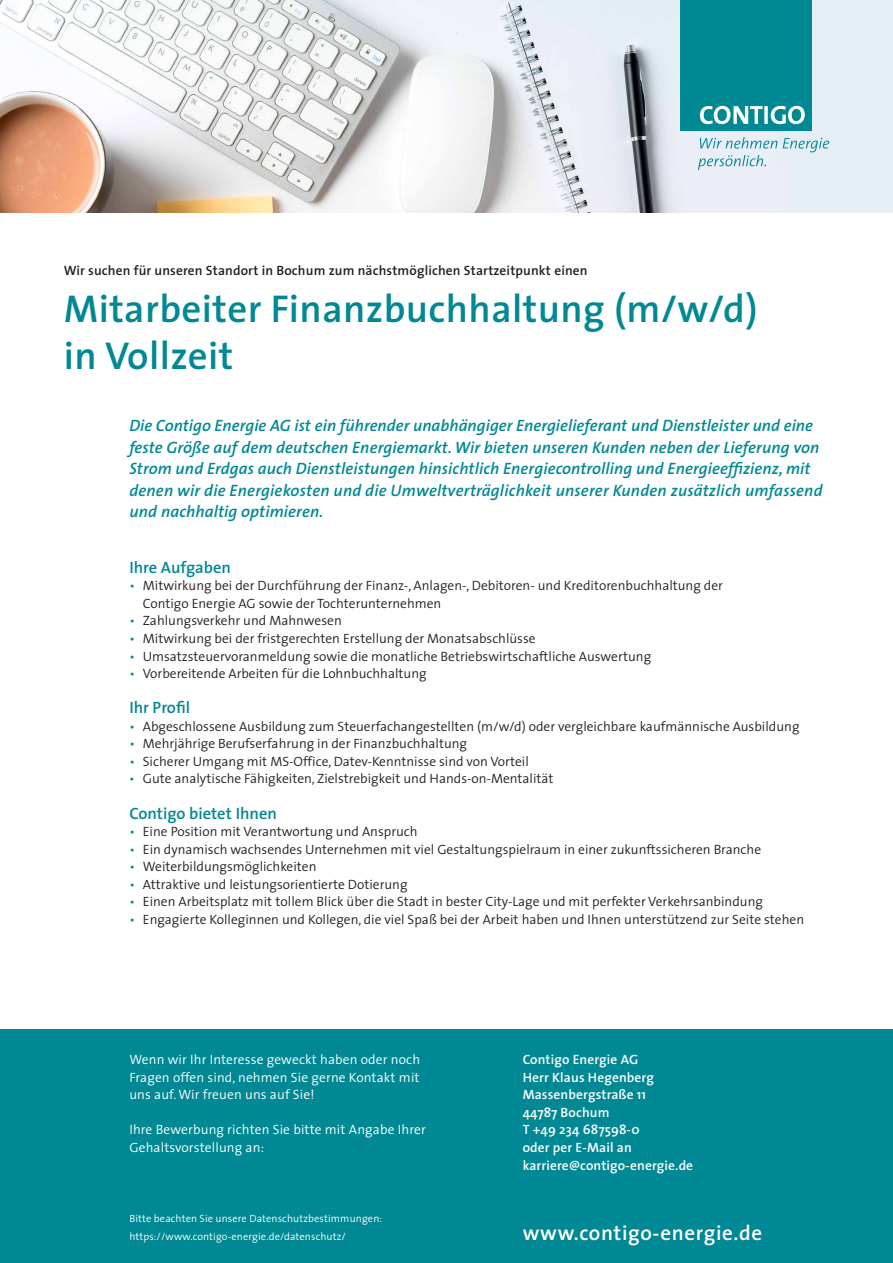
<style>
.page{position:relative;width:893px;height:1263px;background:#fff}
.page>*{position:absolute;margin:0;border:0;box-sizing:border-box;transform-origin:0 0}
.t1{font:600 39px/46.8px "The Sans";letter-spacing:.01em;color:#008894}
.t2{font:600 21px "The Sans";letter-spacing:.03em;color:#fff}
.t3{font:italic 600 16.5px/21.5px "The Sans";letter-spacing:.005em;color:#008894}
.t4{font:600 16.5px "The Sans";color:#008894}
.t5{font:300 13.5px/17.5px "The Sans";color:#231f20}
.t6{font:300 13.5px/17.5px "The Sans";letter-spacing:.01em;color:#fff;text-align:justify}
.t7{font:600 13.5px/17.5px "The Sans";letter-spacing:.01em;color:#fff}
.t8{font:600 13.5px "The Sans";letter-spacing:.01em;color:#231f20}
.t9{font:300 10.5px/17.5px "The Sans";letter-spacing:.01em;color:#fff}
.s1{color:#008894}
</style>
<div class="page">
<img style="left:0;top:0;width:893px;height:213px">
<div style="left:0;top:1029px;width:893px;height:234px;background:#008894"></div>
<div style="left:680px;top:0;width:131px;height:131px;background:#008894"></div>
<svg style="left:698px;top:137px;width:131px;height:33px"></svg>
<svg style="left:700px;top:106px;width:105px;height:18px"></svg>
<p class="t8" style="left:64px;top:262px;width:525px">Wir suchen für unseren Standort in Bochum zum nächstmöglichen Startzeitpunkt einen</p>
<h1 class="t1" style="left:64px;top:285px;width:695px">Mitarbeiter Finanzbuchhaltung (m/w/d) in Vollzeit</h1>
<p class="t3" style="left:129px;top:415px;width:695px">Die Contigo Energie AG ist ein führender unabhängiger Energielieferant und Dienstleister und eine feste Größe auf dem deutschen Energiemarkt. Wir bieten unseren Kunden neben der Lieferung von Strom und Erdgas auch Dienstleistungen hinsichtlich Energiecontrolling und Energieeffizienz, mit denen wir die Energiekosten und die Umweltverträglichkeit unserer Kunden zusätzlich umfassend und nachhaltig optimieren.</p>
<p class="t4" style="left:129px;top:557px;width:103px">Ihre Aufgaben</p>
<p class="t5" style="left:143px;top:577px;width:582px;text-indent:-13px"><span class="s1">•</span> Mitwirkung bei der Durchführung der Finanz-, Anlagen-, Debitoren- und Kreditorenbuchhaltung der<br>Contigo Energie AG sowie der Tochterunternehmen</p>
<p class="t5" style="left:129px;top:612px;width:214px"><span class="s1">•</span> Zahlungsverkehr und Mahnwesen</p>
<p class="t5" style="left:129px;top:630px;width:408px"><span class="s1">•</span> Mitwirkung bei der fristgerechten Erstellung der Monatsabschlüsse</p>
<p class="t5" style="left:129px;top:647px;width:523px"><span class="s1">•</span> Umsatzsteuervoranmeldung sowie die monatliche Betriebswirtschaftliche Auswertung</p>
<p class="t5" style="left:129px;top:665px;width:299px"><span class="s1">•</span> Vorbereitende Arbeiten für die Lohnbuchhaltung</p>
<p class="t4" style="left:129px;top:697px;width:62px">Ihr Profil</p>
<p class="t5" style="left:129px;top:717px;width:672px"><span class="s1">•</span> Abgeschlossene Ausbildung zum Steuerfachangestellten (m/w/d) oder vergleichbare kaufmännische Ausbildung</p>
<p class="t5" style="left:129px;top:735px;width:339px"><span class="s1">•</span> Mehrjährige Berufserfahrung in der Finanzbuchhaltung</p>
<p class="t5" style="left:129px;top:753px;width:401px"><span class="s1">•</span> Sicherer Umgang mit MS-Office, Datev-Kenntnisse sind von Vorteil</p>
<p class="t5" style="left:129px;top:770px;width:425px"><span class="s1">•</span> Gute analytische Fähigkeiten, Zielstrebigkeit und Hands-on-Mentalität</p>
<p class="t4" style="left:129px;top:802px;width:149px">Contigo bietet Ihnen</p>
<p class="t5" style="left:129px;top:823px;width:290px"><span class="s1">•</span> Eine Position mit Verantwortung und Anspruch</p>
<p class="t5" style="left:129px;top:840px;width:633px"><span class="s1">•</span> Ein dynamisch wachsendes Unternehmen mit viel Gestaltungspielraum in einer zukunftssicheren Branche</p>
<p class="t5" style="left:129px;top:858px;width:189px"><span class="s1">•</span> Weiterbildungsmöglichkeiten</p>
<p class="t5" style="left:129px;top:875px;width:280px"><span class="s1">•</span> Attraktive und leistungsorientierte Dotierung</p>
<p class="t5" style="left:129px;top:893px;width:635px"><span class="s1">•</span> Einen Arbeitsplatz mit tollem Blick über die Stadt in bester City-Lage und mit perfekter Verkehrsanbindung</p>
<p class="t5" style="left:129px;top:910px;width:676px"><span class="s1">•</span> Engagierte Kolleginnen und Kollegen, die viel Spaß bei der Arbeit haben und Ihnen unterstützend zur Seite stehen</p>
<p class="t6" style="left:129px;top:1051px;width:292px">Wenn wir Ihr Interesse geweckt haben oder noch Fragen offen sind, nehmen Sie gerne Kontakt mit uns auf.Wir freuen uns auf Sie!</p>
<p class="t6" style="left:129px;top:1121px;width:298px">Ihre Bewerbung richten Sie bitte mit Angabe Ihrer<br>Gehaltsvorstellung an:</p>
<p class="t9" style="left:129px;top:1210px;width:254px">Bitte beachten Sie unsere Datenschutzbestimmungen: https://www.contigo-energie.de/datenschutz/</p>
<p class="t7" style="left:523px;top:1051px;width:172px">Contigo Energie AG<br>Herr Klaus Hegenberg<br>Massenbergstraße 11<br>44787 Bochum<br>T +49 234 687598-0<br>oder per E-Mail an karriere@contigo-energie.de</p>
<h2 class="t2" style="left:523px;top:1219px;width:241px">www.contigo-energie.de</h2>
</div>
